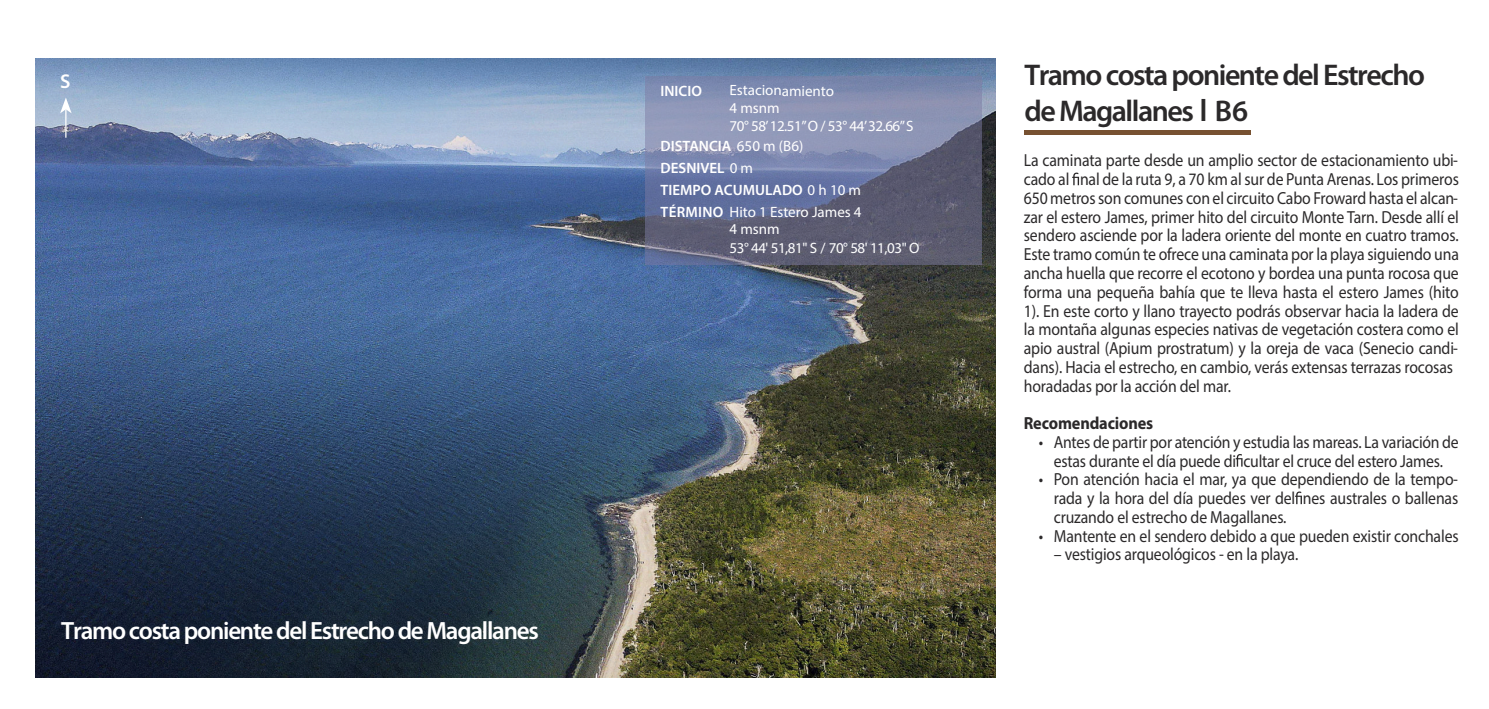
<style>
.page{position:relative;width:1489px;height:709px;background:#fff}
.page>*{position:absolute;margin:0;border:0;box-sizing:border-box;transform-origin:0 0}
.t1{font:600 30px/36px "Myriad Pro";letter-spacing:-.05em;color:#2b292a}
.t2{font:600 25px "Myriad Pro";letter-spacing:-.05em;color:#fff}
.t3{font:600 20px "Myriad Pro";color:#fff}
.t4{font:17.5px/18.8px "Myriad Pro";letter-spacing:-.01em;color:#2b292a;scale:.9 1}
.t5{font:700 17.5px "Myriad Pro";letter-spacing:-.01em;color:#2b292a;scale:.93 1}
.t6{font:15px/19.2px "Myriad Pro";letter-spacing:-.03em;color:#fff}
.t7{font:600 15px/22px "Myriad Pro";color:#fff}
.s1{font-family:"Lato";font-weight:700}
.s2{font-weight:600}
.s3{font-weight:400}
</style>
<div class="page">
<img style="left:36px;top:59px;width:959px;height:618px">
<svg style="left:60px;top:97px;width:12px;height:41px"></svg>
<div style="left:1024px;top:130px;width:226px;height:5px;background:#775131"></div>
<svg style="left:1072px;top:173px;width:6px;height:12px"></svg>
<svg style="left:1235px;top:454px;width:7px;height:12px"></svg>
<svg style="left:1295px;top:491px;width:6px;height:13px"></svg>
<svg style="left:645px;top:76px;width:336px;height:189px;background:#717797"></svg>
<p class="t3" style="left:60px;top:71px;width:12px">S</p>
<h1 class="t1" style="left:1024px;top:57px;width:402px">Tramo costa poniente del Estrecho de Magallanes <span class="s1">l</span> B6</h1>
<p class="t4" style="left:1023px;top:153px;width:485px">La caminata parte desde un amplio sector de estacionamiento ubi&shy;cado al nal de la ruta 9, a 70 km al sur de Punta Arenas. Los primeros 650 metros son comunes con el circuito Cabo Froward hasta el alcan&shy;zar el estero James, primer hito del circuito Monte Tarn. Desde allí el sendero asciende por la ladera oriente del monte en cuatro tramos.<br>Este tramo común te ofrece una caminata por la playa siguiendo una ancha huella que recorre el ecotono y bordea una punta rocosa que forma una pequeña bahía que te lleva hasta el estero James (hito 1). En este corto y llano trayecto podrás observar hacia la ladera de la montaña algunas especies nativas de vegetación costera como el apio austral (Apium prostratum) y la oreja de vaca (Senecio candi&shy;dans). Hacia el estrecho, en cambio, verás extensas terrazas rocosas horadadas por la acción del mar.</p>
<p class="t5" style="left:1023px;top:414px;width:141px">Recomendaciones</p>
<p class="t4" style="left:1038px;top:434px;width:468px;text-align:center">• Antes de partir por atención y estudia las mareas. La variación de estas durante el día puede di cultar el cruce del estero James.</p>
<p class="t4" style="left:1053px;top:471px;width:451px;text-align:justify;text-indent:-15px">• Pon atención hacia el mar, ya que dependiendo de la tempo&shy;rada y la hora del día puedes ver del nes australes o ballenas cruzando el estrecho de Magallanes.</p>
<p class="t4" style="left:1038px;top:528px;width:468px">• Mantente en el sendero debido a que pueden existir conchales</p>
<p class="t4" style="left:1053px;top:546px;width:273px">– vestigios arqueológicos - en la playa.</p>
<p class="t7" style="left:660px;top:80px;width:43px">INICIO</p>
<p class="t6" style="left:729px;top:81px;width:106px;rotate:1deg">Estacionamiento</p>
<p class="t6" style="left:660px;top:118px;width:254px;text-indent:69px">70° 58’ 12.51” O / 53° 44’ 32.66” S<br><span class="s2">DISTANCIA</span> 650 m (B6)</p>
<p class="t7" style="left:660px;top:157px;width:202px">DESNIVEL <span class="s3">0 m<br></span>TIEMPO ACUMULADO <span class="s3">0 h 10 m<br></span>TÉRMINO <span class="s3">Hito 1 Estero James 4</span></p>
<p class="t6" style="left:729px;top:240px;width:191px">53° 44' 51,81" S / 70° 58' 11,03" O</p>
<p class="t6" style="left:729px;top:100px;width:52px">4 msnm</p>
<p class="t6" style="left:729px;top:220px;width:52px">4 msnm</p>
<h2 class="t2" style="left:61px;top:618px;width:479px">Tramo costa poniente del Estrecho de Magallanes</h2>
</div>
